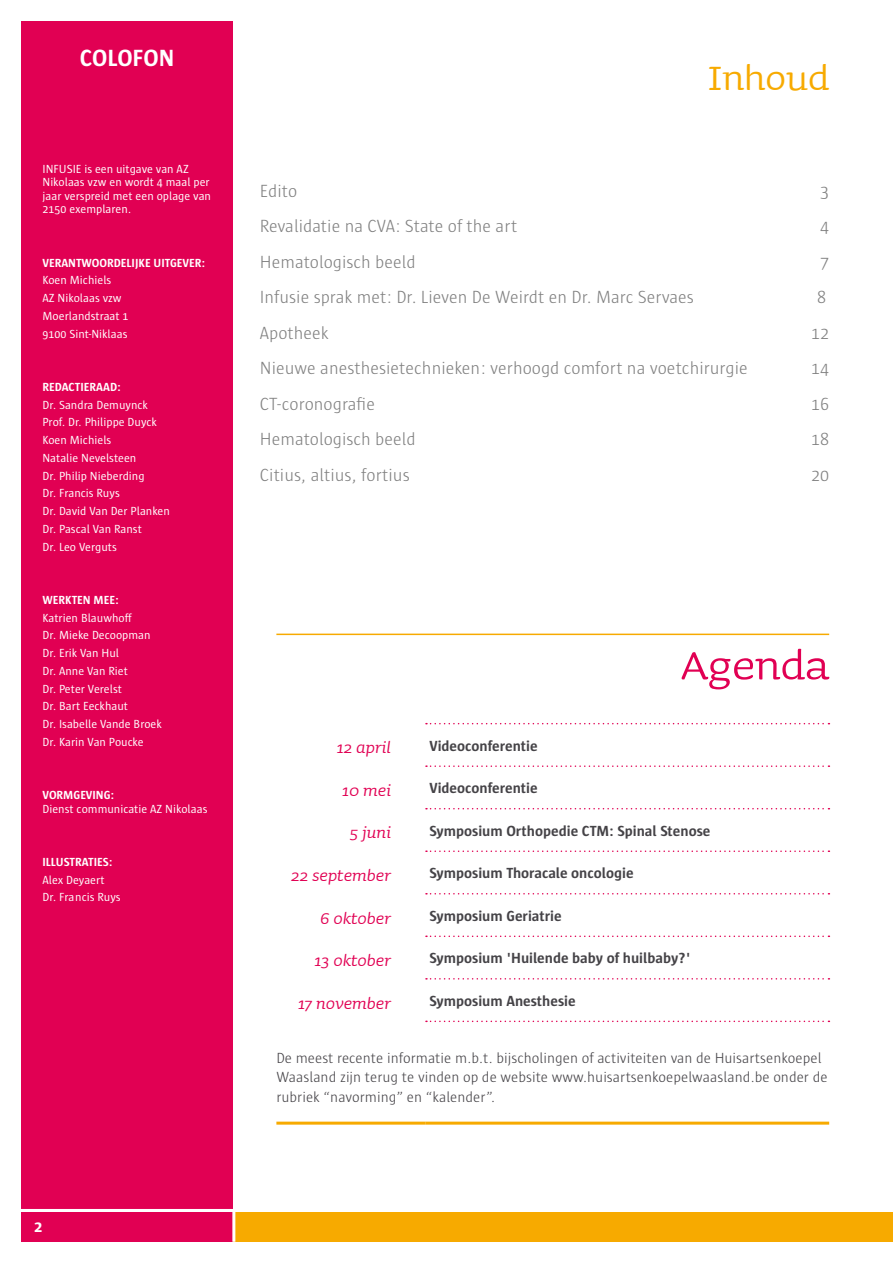
<style>
.page{position:relative;width:893px;height:1263px;background:#fff}
.page>*{position:absolute;margin:0;border:0;box-sizing:border-box;transform-origin:0 0}
.t1{font:52.5px "Sauna";color:#e10053}
.t2{font:45px "Sauna";color:#f7aa00}
.t3{font:700 24px "Sun";letter-spacing:.05em;color:#fff}
.t4{font:italic 21px "Sauna";color:#e10053}
.t5{font:300 18px "Sun";color:#818181}
.t6{font:700 16.5px "Sun";color:#fff}
.t7{font:300 15px/19.5px "Sun";color:#454347}
.t8{font:700 15px "Sun";color:#454347}
.t9{font:12px/17.7px "Sun";color:#fff}
.t10{font:700 12px "Sun";color:#fff}
</style>
<div class="page">
<div style="left:21px;top:1212px;width:213px;height:30px;background:#e10053"></div>
<div style="left:234px;top:1212px;width:659px;height:30px;background:#f7aa00"></div>
<hr style="left:232px;top:12px;width:3px;height:1230px;background:#fff">
<hr style="left:276px;top:634px;width:553px;height:1px;background:#f7aa00">
<svg style="left:426px;top:723px;width:403px;height:1px"></svg>
<svg style="left:426px;top:765px;width:403px;height:2px"></svg>
<svg style="left:426px;top:808px;width:403px;height:1px"></svg>
<svg style="left:426px;top:850px;width:403px;height:2px"></svg>
<svg style="left:426px;top:893px;width:403px;height:1px"></svg>
<svg style="left:426px;top:935px;width:403px;height:2px"></svg>
<svg style="left:426px;top:978px;width:403px;height:1px"></svg>
<svg style="left:426px;top:1020px;width:403px;height:2px"></svg>
<hr style="left:276px;top:1121px;width:149px;height:3px;background:#f7aa00">
<hr style="left:425px;top:1121px;width:404px;height:3px;background:#f7aa00">
<div style="left:21px;top:21px;width:212px;height:1188px;background:#e10053"></div>
<h3 class="t3" style="left:80px;top:45px;width:96px">Colofon</h3>
<p class="t9" style="left:43px;top:162px;width:170px;line-height:13.5px">INFUSIE is een uitgave van AZ<br>Nikolaas vzw en wordt 4 maal per jaar verspreid met een oplage van<br>2150 exemplaren.</p>
<p class="t10" style="left:43px;top:256px;width:164px">Verantwoordelijke uitg ever:</p>
<p class="t9" style="left:43px;top:271px;width:88px">Koen Michiels<br>AZ Nikolaas vzw<br>Moerlandstraat 1<br>9100 Sint-Niklaas</p>
<p class="t10" style="left:43px;top:380px;width:80px">Redactieraad:</p>
<p class="t9" style="left:43px;top:396px;width:129px">Dr. Sandra Demuynck<br>Prof. Dr. Philippe Duyck<br>Koen Michiels<br>Natalie Nevelsteen<br>Dr. Philip Nieberding<br>Dr. Francis Ruys<br>Dr. David Van Der Planken<br>Dr. Pascal Van Ranst<br>Dr. Leo Verguts</p>
<p class="t10" style="left:43px;top:593px;width:78px">Werkten mee:</p>
<p class="t9" style="left:43px;top:609px;width:121px">Katrien Blauwhoff<br>Dr. Mieke Decoopman<br>Dr. Erik Van Hul<br>Dr. Anne Van Riet<br>Dr. Peter Verelst<br>Dr. Bart Eeckhaut<br>Dr. Isabelle Vande Broek<br>Dr. Karin Van Poucke</p>
<p class="t10" style="left:43px;top:788px;width:73px">Vormgeving:</p>
<p class="t9" style="left:43px;top:800px;width:166px">Dienst communicatie AZ Nikolaas</p>
<p class="t10" style="left:43px;top:855px;width:71px">Illustraties:</p>
<p class="t9" style="left:43px;top:871px;width:80px">Alex Deyaert<br>Dr. Francis Ruys</p>
<h3 class="t6" style="left:34px;top:1218px;width:10px">2</h3>
<h2 class="t2" style="left:708px;top:49px;width:123px">Inhoud</h2>
<h3 class="t5" style="left:260px;top:181px;width:39px">Edito</h3>
<h3 class="t5" style="left:820px;top:181px;width:10px">3</h3>
<h3 class="t5" style="left:260px;top:217px;width:259px">Revalidatie na CVA: State of the art</h3>
<h3 class="t5" style="left:820px;top:217px;width:10px">4</h3>
<h3 class="t5" style="left:260px;top:252px;width:157px">Hematologisch beeld</h3>
<h3 class="t5" style="left:820px;top:252px;width:10px">7</h3>
<h3 class="t5" style="left:260px;top:288px;width:436px">Infusie sprak met: Dr. Lieven De Weirdt en Dr. Marc Servaes</h3>
<h3 class="t5" style="left:817px;top:288px;width:10px">8</h3>
<h3 class="t5" style="left:260px;top:323px;width:70px">Apotheek</h3>
<h3 class="t5" style="left:811px;top:323px;width:19px">12</h3>
<h3 class="t5" style="left:260px;top:359px;width:489px">Nieuwe anesthesietechnieken: verhoogd comfort na voetchirurgie</h3>
<h3 class="t5" style="left:811px;top:359px;width:19px">14</h3>
<h3 class="t5" style="left:260px;top:394px;width:117px">CT-coronografie</h3>
<h3 class="t5" style="left:811px;top:394px;width:19px">16</h3>
<h3 class="t5" style="left:260px;top:430px;width:157px">Hematologisch beeld</h3>
<h3 class="t5" style="left:811px;top:430px;width:19px">18</h3>
<h3 class="t5" style="left:260px;top:465px;width:151px">Citius, altius, fortius</h3>
<h3 class="t5" style="left:811px;top:465px;width:19px">20</h3>
<h1 class="t1" style="left:681px;top:631px;width:150px">Agenda</h1>
<h3 class="t4" style="left:337px;top:734px;width:56px">12 april</h3>
<p class="t8" style="left:429px;top:737px;width:110px">Videoconferentie</p>
<h3 class="t4" style="left:342px;top:777px;width:51px">10 mei</h3>
<p class="t8" style="left:429px;top:780px;width:110px">Videoconferentie</p>
<h3 class="t4" style="left:350px;top:819px;width:42px">5 juni</h3>
<p class="t8" style="left:429px;top:822px;width:283px">Symposium Orthopedie CTM: Spinal Stenose</p>
<h3 class="t4" style="left:291px;top:862px;width:101px">22 september</h3>
<p class="t8" style="left:429px;top:865px;width:206px">Symposium Thoracale oncologie</p>
<h3 class="t4" style="left:321px;top:904px;width:72px">6 oktober</h3>
<p class="t8" style="left:429px;top:907px;width:134px">Symposium Geriatrie</p>
<h3 class="t4" style="left:314px;top:947px;width:78px">13 oktober</h3>
<p class="t8" style="left:429px;top:950px;width:263px">Symposium 'Huilende baby of huilbaby?'</p>
<h3 class="t4" style="left:298px;top:989px;width:95px">17 november</h3>
<p class="t8" style="left:429px;top:992px;width:148px">Symposium Anesthesie</p>
<p class="t7" style="left:276px;top:1048px;width:553px">De meest recente informatie m.b.t. bijscholingen of activiteiten van de Huisartsenkoepel<br>Waasland zijn terug te vinden op de website www.huisartsenkoepelwaasland.be onder de rubriek “navorming” en “kalender”.</p>
</div>
